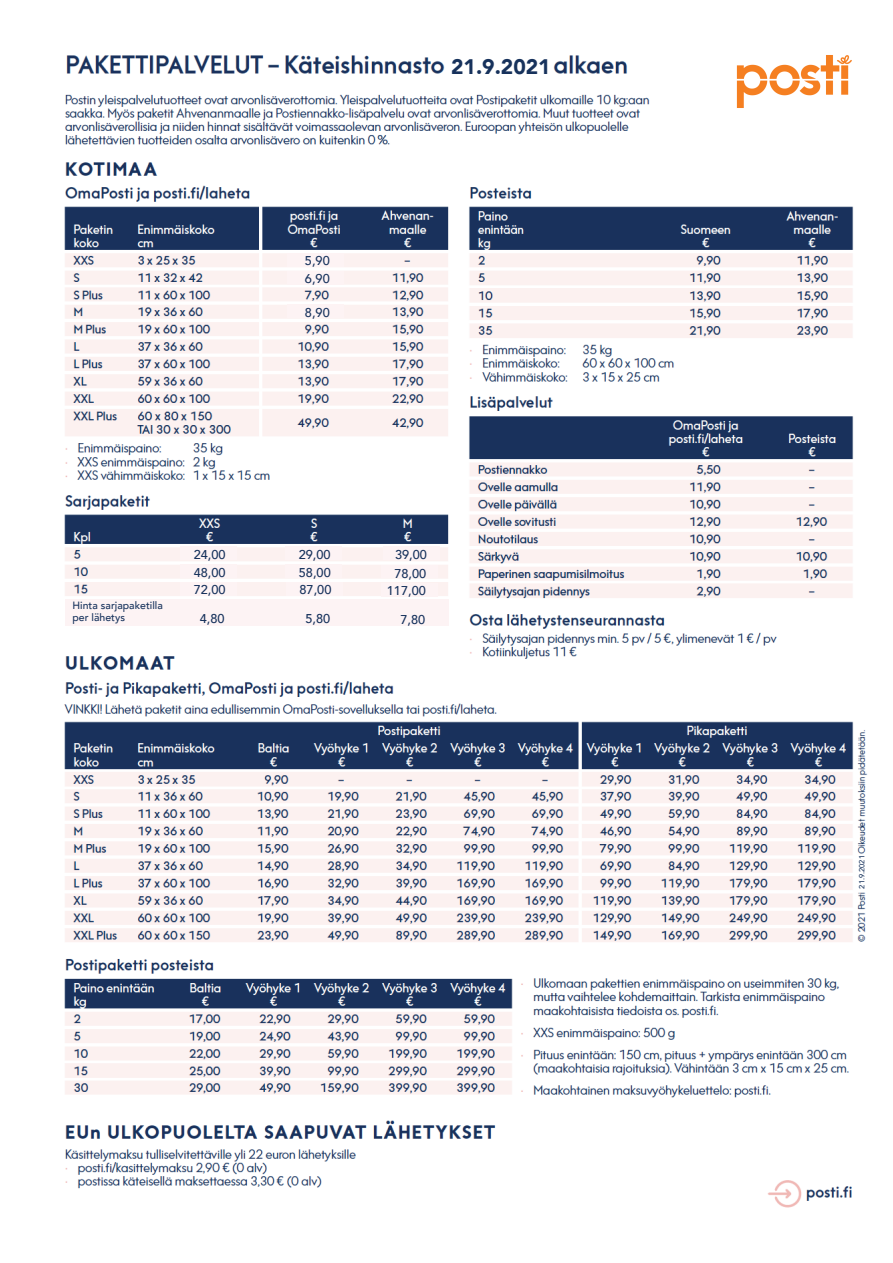
<style>
.page{position:relative;width:893px;height:1263px;background:#fff}
.page>*{position:absolute;margin:0;border:0;box-sizing:border-box;transform-origin:0 0}
.t1{font:900 21px "Avenir";color:#17325c}
.t2{font:500 12.75px/17.7px "Avenir";color:#17325c;text-align:justify}
.t3{font:500 10.5px/12.6px "Avenir";color:#17325c}
.t4{font:500 7.5px "Avenir";color:#17325c}
</style>
<div class="page">
<img style="left:64px;top:55px;width:804px;height:1153px">
<div style="left:449px;top:43px;width:99px;height:43px;background:#fff"></div>
<div style="left:287px;top:253px;width:57px;height:14px;background:#fdf3f4"></div>
<div style="left:180px;top:546px;width:57px;height:14px;background:#fdf3f4"></div>
<div style="left:180px;top:564px;width:57px;height:14px;background:#fdf3f4"></div>
<div style="left:180px;top:582px;width:57px;height:14px;background:#fdf3f4"></div>
<div style="left:286px;top:582px;width:57px;height:14px;background:#fdf3f4"></div>
<div style="left:286px;top:564px;width:56px;height:14px;background:#fdf3f4"></div>
<div style="left:286px;top:546px;width:56px;height:14px;background:#fdf3f4"></div>
<div style="left:383px;top:546px;width:57px;height:14px;background:#fdf3f4"></div>
<div style="left:381px;top:565px;width:57px;height:13px;background:#fdf3f4"></div>
<div style="left:381px;top:583px;width:57px;height:14px;background:#fdf3f4"></div>
<div style="left:65px;top:599px;width:383px;height:27px;background:#fdf3f4"></div>
<div style="left:287px;top:271px;width:57px;height:14px;background:#fdf3f4"></div>
<div style="left:287px;top:304px;width:57px;height:14px;background:#fdf3f4"></div>
<div style="left:855px;top:855px;width:14px;height:36px;background:#fff"></div>
<div style="left:732px;top:28px;width:145px;height:82px;background:#fff"></div>
<img style="left:723px;top:55px;width:139px;height:67px">
<p class="t2" style="left:305px;top:251px;width:26px">5,90</p>
<p class="t2" style="left:305px;top:269px;width:26px">6,90</p>
<p class="t2" style="left:305px;top:303px;width:26px">8,90</p>
<h1 class="t1" style="left:451px;top:48px;width:101px">21.9.2021</h1>
<p class="t3" style="left:73px;top:598px;width:92px">Hinta sarjapaketilla per lähetys</p>
<p class="t2" style="left:194px;top:545px;width:33px">24,00<br>48,00<br>72,00</p>
<p class="t2" style="left:299px;top:545px;width:33px">29,00</p>
<p class="t2" style="left:394px;top:544px;width:34px;line-height:19px">39,00<br>78,00</p>
<p class="t2" style="left:387px;top:581px;width:40px">117,00</p>
<p class="t2" style="left:299px;top:562px;width:33px">58,00</p>
<p class="t2" style="left:300px;top:580px;width:33px">87,00</p>
<p class="t2" style="left:200px;top:609px;width:26px">4,80</p>
<p class="t2" style="left:306px;top:609px;width:26px">5,80</p>
<p class="t2" style="left:400px;top:610px;width:26px">7,80</p>
<p class="t4" style="left:855px;top:889px;width:35px;rotate:-90deg">21.9.2021</p>
</div>
